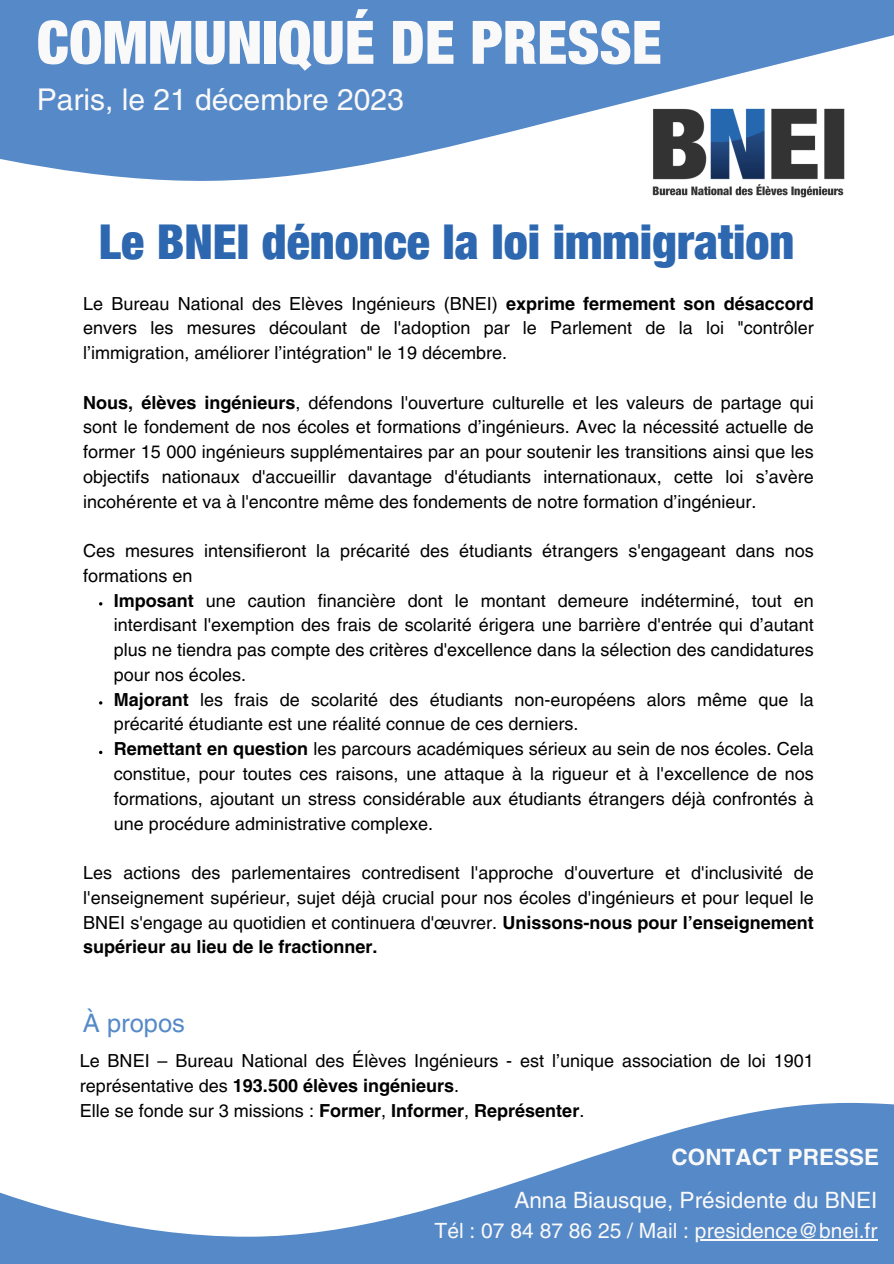
<style>
.page{position:relative;width:894px;height:1264px;background:#fff}
.page>*{position:absolute;margin:0;border:0;box-sizing:border-box;transform-origin:0 0}
.t1{font:900 condensed 60px "Helvetica Neue";color:#faf9f9}
.t2{font:900 condensed 48px "Helvetica Neue";color:#2d67b0}
.t3{font:30px "Helvetica LT Pro";color:#faf9f9}
.t4{font:25.5px "Helvetica LT Pro";color:#5589c7}
.t5{font:22.5px "Helvetica LT Pro";color:#faf9f9}
.t6{font:700 22.5px "Helvetica LT Pro";color:#faf9f9}
.t7{font:21px "Helvetica LT Pro";color:#faf9f9}
.t8{font:18px/24.8px "Helvetica LT Pro";color:#000;text-align:justify}
.s1{font-weight:700}
</style>
<div class="page">
<svg style="left:0;top:1102px;width:893px;height:161px;fill:#5589c7"></svg>
<svg style="left:0;top:0;width:893px;height:181px;fill:#5589c7"></svg>
<img style="left:620px;top:63px;width:257px;height:135px">
<hr style="left:694px;top:1239px;width:183px;height:1px;background:#faf9f9">
<p class="t1" style="left:37px;top:5px;width:626px">COMMUNIQUÉ DE PRESSE</p>
<p class="t3" style="left:37px;top:88px;width:368px">Paris, le 21 décembre 2023</p>
<p class="t2" style="left:99px;top:213px;width:697px">Le BNEI dénonce la loi immigration</p>
<p class="t8" style="left:83px;top:292px;width:732px">Le Bureau National des Elèves Ingénieurs (BNEI) <span class="s1">exprime fermement son désaccord </span>envers les mesures découlant de l'adoption par le Parlement de la loi "contrôler l’immigration, améliorer l’intégration" le 19 décembre.</p>
<p class="t8" style="left:83px;top:391px;width:732px"><span class="s1">Nous, élèves ingénieurs</span>, défendons l'ouverture culturelle et les valeurs de partage qui sont le fondement de nos écoles et formations d’ingénieurs. Avec la nécessité actuelle de former 15 000 ingénieurs supplémentaires par an pour soutenir les transitions ainsi que les objectifs nationaux d'accueillir davantage d'étudiants internationaux, cette loi s’avère incohérente et va à l'encontre même des fondements de notre formation d’ingénieur.</p>
<p class="t8" style="left:83px;top:540px;width:732px">Ces mesures intensifieront la précarité des étudiants étrangers s'engageant dans nos formations en</p>
<p class="t8" style="left:114px;top:589px;width:701px"><span class="s1">Imposant</span> une caution financière dont le montant demeure indéterminé, tout en interdisant l'exemption des frais de scolarité érigera une barrière d'entrée qui d’autant plus ne tiendra pas compte des critères d'excellence dans la sélection des candidatures pour nos écoles.</p>
<p class="t8" style="left:114px;top:688px;width:701px"><span class="s1">Majorant</span> les frais de scolarité des étudiants non-européens alors même que la précarité étudiante est une réalité connue de ces derniers.</p>
<p class="t8" style="left:114px;top:738px;width:701px"><span class="s1">Remettant en question</span> les parcours académiques sérieux au sein de nos écoles. Cela constitue, pour toutes ces raisons, une attaque à la rigueur et à l'excellence de nos formations, ajoutant un stress considérable aux étudiants étrangers déjà confrontés à une procédure administrative complexe.</p>
<p class="t8" style="left:83px;top:862px;width:732px">Les actions des parlementaires contredisent l'approche d'ouverture et d'inclusivité de l'enseignement supérieur, sujet déjà crucial pour nos écoles d'ingénieurs et pour lequel le BNEI s'engage au quotidien et continuera d'œuvrer. <span class="s1">Unissons-nous pour l’enseignement supérieur au lieu de le fractionner.</span></p>
<p class="t4" style="left:83px;top:1013px;width:104px">À propos</p>
<p class="t8" style="left:80px;top:1050px;width:735px">Le BNEI – Bureau National des Élèves Ingénieurs - est l’unique association de loi 1901 représentative des <span class="s1">193.500 élèves ingénieurs</span>.</p>
<p class="t8" style="left:80px;top:1099px;width:506px">Elle se fonde sur 3 missions : <span class="s1">Former</span>, <span class="s1">Informer</span>, <span class="s1">Représenter</span>.</p>
<p class="t6" style="left:671px;top:1148px;width:209px">CONTACT PRESSE</p>
<p class="t5" style="left:514px;top:1191px;width:364px">Anna Biausque, Présidente du BNEI</p>
<p class="t7" style="left:434px;top:1223px;width:444px">Tél : 07 84 87 86 25 / Mail : presidence@bnei.fr</p>
</div>
